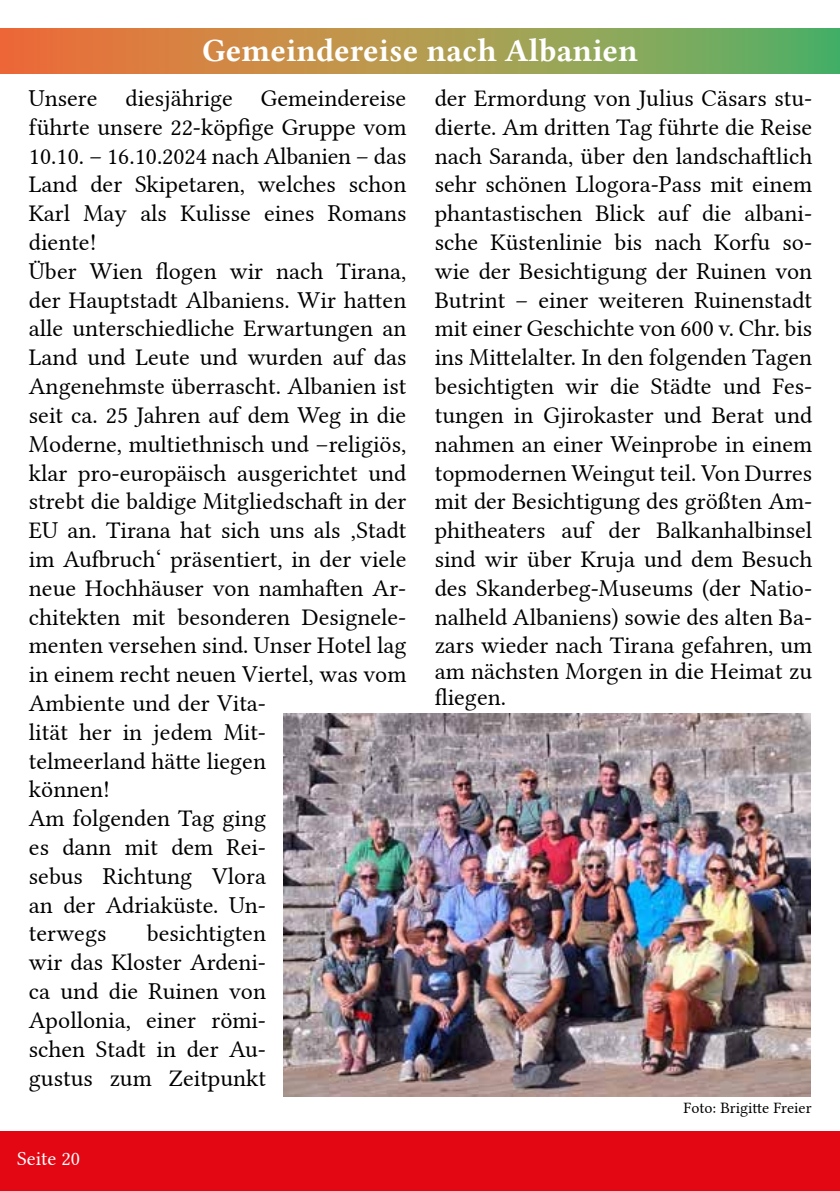
<style>
.page{position:relative;width:840px;height:1191px;background:#fff}
.page>*{position:absolute;margin:0;border:0;box-sizing:border-box;transform-origin:0 0}
.t1{font:32px "Lin Libertine B";color:#fff}
.t2{font:24px/28.8px "Lin Libertine";color:#000}
.t3{font:20px "Lin Libertine";color:#fff}
.t4{font:16px "Lin Libertine";color:#000}
</style>
<div class="page">
<div style="left:0;top:1131px;width:839px;height:60px;background:#e30613"></div>
<svg style="left:0;top:28px;width:839px;height:45px;background:#ab964f"></svg>
<img style="left:283px;top:713px;width:527px;height:383px">
<h1 class="t1" style="left:202px;top:29px;width:437px">Gemeindereise nach Albanien</h1>
<p class="t2" style="left:29px;top:81px;width:379px">Unsere diesjährige Gemeindereise führte unsere 22-köpfige Gruppe vom<br>10.10. – 16.10.2024 nach Albanien – das<br>Land der Skipetaren, welches schon<br>Karl May als Kulisse eines Romans diente!<br>Über Wien flogen wir nach Tirana, der Hauptstadt Albaniens. Wir hatten alle unterschiedliche Erwartungen an<br>Land und Leute und wurden auf das<br>Angenehmste überrascht. Albanien ist seit ca. 25 Jahren auf dem Weg in die<br>Moderne, multiethnisch und –religiös, klar pro-europäisch ausgerichtet und strebt die baldige Mitgliedschaft in der<br>EU an. Tirana hat sich uns als ‚Stadt im Aufbruch‘ präsentiert, in der viele neue Hochhäuser von namhaften Ar&shy;chitekten mit besonderen Designele&shy;menten versehen sind. Unser Hotel lag in einem recht neuen Viertel, was vom<br>Ambiente und der Vita-<br>lität her in jedem Mit-<br>telmeerland hätte liegen<br>können!<br>Am folgenden Tag ging<br>es dann mit dem Rei-<br>sebus Richtung Vlora<br>an der Adriaküste. Un-<br>terwegs</p>
<p class="t2" style="left:434px;top:81px;width:379px;text-align:justify">der Ermordung von Julius Cäsars stu&shy;dierte. Am dritten Tag führte die Reise nach Saranda, über den landschaftlich sehr schönen Llogora-Pass mit einem phantastischen Blick auf die albani&shy;sche Küstenlinie bis nach Korfu so&shy;wie der Besichtigung der Ruinen von Butrint – einer weiteren Ruinenstadt mit einer Geschichte von 600 v. Chr. bis ins Mittelalter. In den folgenden Tagen besichtigten wir die Städte und Fes&shy;tungen in Gjirokaster und Berat und nahmen an einer Weinprobe in einem topmodernen Weingut teil. Von Durres mit der Besichtigung des größten Am&shy;phitheaters auf der Balkanhalbinsel sind wir über Kruja und dem Besuch des Skanderbeg-Museums (der Natio&shy;nalheld Albaniens) sowie des alten Ba&shy;zars wieder nach Tirana gefahren, um</p>
<p class="t2" style="left:434px;top:656px;width:379px;line-height:26px">am nächsten Morgen in die Heimat zu fliegen.</p>
<p class="t2" style="left:29px;top:916px;width:238px;text-align:justify;text-indent:118px">besichtigten wir das Kloster Ardeni&shy;ca und die Ruinen von Apollonia, einer römi&shy;schen Stadt in der Au&shy;gustus zum Zeitpunkt</p>
<p class="t3" style="left:17px;top:1142px;width:64px">Seite 20</p>
<p class="t4" style="left:683px;top:1094px;width:129px">Foto: Brigitte Freier</p>
</div>
